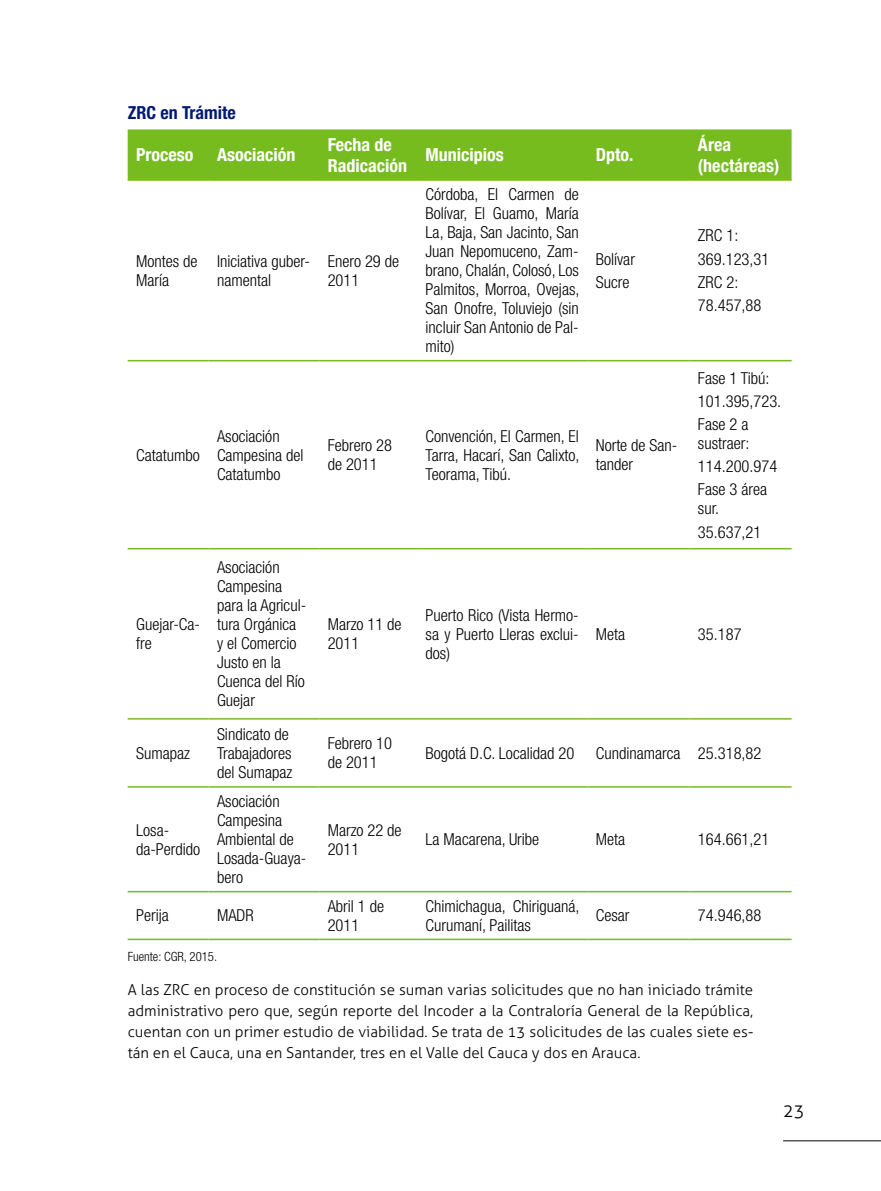
<style>
.page{position:relative;width:881px;height:1191px;background:#fff}
.page>*{position:absolute;margin:0;border:0;box-sizing:border-box;transform-origin:0 0}
.t1{font:700 condensed 18px/20.7px "Helvetica Neue LT Std";color:#fff}
.t2{font:700 condensed 18px "Helvetica Neue LT Std";color:#001a71}
.t3{font:300 18px "Aller";color:#000}
.t4{font:300 condensed 16.5px/19px "Helvetica Neue LT Std";color:#000}
.t5{font:300 15px/21px "Aller";color:#000;text-align:justify}
.t6{font:300 condensed 12.75px "Helvetica Neue LT Std";color:#000}
</style>
<div class="page">
<hr style="left:782px;top:1140px;width:98px;height:1px;background:#000">
<div style="left:128px;top:129px;width:663px;height:50px;background:#77bc1f"></div>
<hr style="left:128px;top:179px;width:80px;height:2px;background:#77bc1f">
<hr style="left:208px;top:179px;width:111px;height:2px;background:#77bc1f">
<hr style="left:319px;top:179px;width:98px;height:2px;background:#77bc1f">
<hr style="left:417px;top:179px;width:170px;height:2px;background:#77bc1f">
<hr style="left:587px;top:179px;width:102px;height:2px;background:#77bc1f">
<hr style="left:689px;top:179px;width:102px;height:2px;background:#77bc1f">
<hr style="left:128px;top:360px;width:80px;height:1px;background:#77bc1f">
<hr style="left:208px;top:360px;width:111px;height:1px;background:#77bc1f">
<hr style="left:319px;top:360px;width:98px;height:1px;background:#77bc1f">
<hr style="left:417px;top:360px;width:170px;height:1px;background:#77bc1f">
<hr style="left:587px;top:360px;width:102px;height:1px;background:#77bc1f">
<hr style="left:689px;top:360px;width:102px;height:1px;background:#77bc1f">
<hr style="left:128px;top:548px;width:80px;height:1px;background:#77bc1f">
<hr style="left:208px;top:548px;width:111px;height:1px;background:#77bc1f">
<hr style="left:319px;top:548px;width:98px;height:1px;background:#77bc1f">
<hr style="left:417px;top:548px;width:170px;height:1px;background:#77bc1f">
<hr style="left:587px;top:548px;width:102px;height:1px;background:#77bc1f">
<hr style="left:689px;top:548px;width:102px;height:1px;background:#77bc1f">
<hr style="left:128px;top:718px;width:80px;height:1px;background:#77bc1f">
<hr style="left:208px;top:718px;width:111px;height:1px;background:#77bc1f">
<hr style="left:319px;top:718px;width:98px;height:1px;background:#77bc1f">
<hr style="left:417px;top:718px;width:170px;height:1px;background:#77bc1f">
<hr style="left:587px;top:718px;width:102px;height:1px;background:#77bc1f">
<hr style="left:689px;top:718px;width:102px;height:1px;background:#77bc1f">
<hr style="left:128px;top:786px;width:80px;height:1px;background:#77bc1f">
<hr style="left:208px;top:786px;width:111px;height:1px;background:#77bc1f">
<hr style="left:319px;top:786px;width:98px;height:1px;background:#77bc1f">
<hr style="left:417px;top:786px;width:170px;height:1px;background:#77bc1f">
<hr style="left:587px;top:786px;width:102px;height:1px;background:#77bc1f">
<hr style="left:689px;top:786px;width:102px;height:1px;background:#77bc1f">
<hr style="left:128px;top:891px;width:80px;height:1px;background:#77bc1f">
<hr style="left:208px;top:891px;width:111px;height:1px;background:#77bc1f">
<hr style="left:319px;top:891px;width:98px;height:1px;background:#77bc1f">
<hr style="left:417px;top:891px;width:170px;height:1px;background:#77bc1f">
<hr style="left:587px;top:891px;width:102px;height:1px;background:#77bc1f">
<hr style="left:689px;top:891px;width:102px;height:1px;background:#77bc1f">
<hr style="left:128px;top:938px;width:80px;height:2px;background:#77bc1f">
<hr style="left:208px;top:938px;width:111px;height:2px;background:#77bc1f">
<hr style="left:319px;top:938px;width:98px;height:2px;background:#77bc1f">
<hr style="left:417px;top:938px;width:170px;height:2px;background:#77bc1f">
<hr style="left:587px;top:938px;width:102px;height:2px;background:#77bc1f">
<hr style="left:689px;top:938px;width:102px;height:2px;background:#77bc1f">
<p class="t2" style="left:128px;top:102px;width:109px">ZRC en Trámite</p>
<p class="t1" style="left:136px;top:144px;width:59px">Proceso</p>
<p class="t1" style="left:217px;top:144px;width:80px">Asociación</p>
<p class="t1" style="left:327px;top:134px;width:81px">Fecha de<br>Radicación</p>
<p class="t1" style="left:425px;top:144px;width:80px">Municipios</p>
<p class="t1" style="left:595px;top:144px;width:39px">Dpto.</p>
<p class="t4" style="left:136px;top:251px;width:63px">Montes de<br>María</p>
<p class="t4" style="left:217px;top:251px;width:94px">Iniciativa guber&shy;namental</p>
<p class="t4" style="left:327px;top:251px;width:73px">Enero 29 de<br>2011</p>
<p class="t4" style="left:425px;top:185px;width:155px;text-align:justify">Córdoba, El Carmen de Bolívar, El Guamo, María La, Baja, San Jacinto, San Juan Nepomuceno, Zam&shy;brano, Chalán, Colosó, Los Palmitos, Morroa, Ovejas, San Onofre, Toluviejo (sin incluir San Antonio de Pal&shy;mito)</p>
<p class="t4" style="left:595px;top:247px;width:41px;line-height:23.2px">Bolívar<br>Sucre</p>
<p class="t4" style="left:136px;top:445px;width:65px">Catatumbo</p>
<p class="t4" style="left:217px;top:426px;width:88px">Asociación<br>Campesina del<br>Catatumbo</p>
<p class="t4" style="left:327px;top:436px;width:66px">Febrero 28 de 2011</p>
<p class="t4" style="left:425px;top:426px;width:155px;text-align:justify">Convención, El Carmen, El Tarra, Hacarí, San Calixto, Teorama, Tibú.</p>
<p class="t4" style="left:595px;top:435px;width:83px">Norte de San&shy;tander</p>
<p class="t1" style="left:697px;top:134px;width:83px">Área (hectáreas)</p>
<p class="t4" style="left:697px;top:224px;width:73px;line-height:23.2px">ZRC 1:<br>369.123,31<br>ZRC 2:<br>78.457,88</p>
<p class="t4" style="left:697px;top:366px;width:85px;line-height:23.2px">Fase 1 Tibú:<br>101.395,723.<br>Fase 2 a</p>
<p class="t4" style="left:697px;top:431px;width:81px;line-height:23.2px">sustraer:<br>114.200.974<br>Fase 3 área</p>
<p class="t4" style="left:697px;top:497px;width:65px;line-height:23.2px">sur.<br>35.637,21</p>
<p class="t4" style="left:136px;top:615px;width:65px">Guejar-Ca&shy;fre</p>
<p class="t4" style="left:136px;top:743px;width:55px">Sumapaz</p>
<p class="t4" style="left:136px;top:820px;width:65px">Losa&shy;da-Perdido</p>
<p class="t4" style="left:217px;top:558px;width:91px">Asociación<br>Campesina para la Agricul&shy;tura Orgánica y el Comercio<br>Justo en la<br>Cuenca del Río<br>Guejar</p>
<p class="t4" style="left:327px;top:615px;width:75px">Marzo 11 de<br>2011</p>
<p class="t4" style="left:425px;top:605px;width:155px;text-align:justify">Puerto Rico (Vista Hermo&shy;sa y Puerto Lleras exclui&shy;dos)</p>
<p class="t4" style="left:595px;top:624px;width:31px">Meta</p>
<p class="t4" style="left:697px;top:624px;width:45px">35.187</p>
<p class="t4" style="left:217px;top:724px;width:77px">Sindicato de<br>Trabajadores del Sumapaz</p>
<p class="t4" style="left:327px;top:734px;width:66px">Febrero 10 de 2011</p>
<p class="t4" style="left:425px;top:743px;width:150px">Bogotá D.C. Localidad 20</p>
<p class="t4" style="left:595px;top:743px;width:167px">Cundinamarca 25.318,82</p>
<p class="t4" style="left:217px;top:791px;width:91px">Asociación<br>Campesina<br>Ambiental de<br>Losada-Guaya&shy;bero</p>
<p class="t4" style="left:327px;top:820px;width:75px">Marzo 22 de<br>2011</p>
<p class="t4" style="left:425px;top:829px;width:115px">La Macarena, Uribe</p>
<p class="t4" style="left:595px;top:829px;width:31px">Meta</p>
<p class="t4" style="left:697px;top:829px;width:73px">164.661,21</p>
<p class="t4" style="left:136px;top:906px;width:34px">Perija</p>
<p class="t4" style="left:217px;top:906px;width:38px">MADR</p>
<p class="t4" style="left:327px;top:896px;width:58px">Abril 1 de<br>2011</p>
<p class="t4" style="left:425px;top:896px;width:155px">Chimichagua, Chiriguaná,<br>Curumaní, Pailitas</p>
<p class="t4" style="left:595px;top:906px;width:35px">Cesar</p>
<p class="t4" style="left:697px;top:906px;width:65px">74.946,88</p>
<p class="t6" style="left:128px;top:949px;width:91px">Fuente: CGR, 2015.</p>
<p class="t5" style="left:128px;top:979px;width:627px">A las ZRC en proceso de constitución se suman varias solicitudes que no han iniciado trámite administrativo pero que, según reporte del Incoder a la Contraloría General de la República, cuentan con un primer estudio de viabilidad. Se trata de 13 solicitudes de las cuales siete es&shy;tán en el Cauca, una en Santander, tres en el Valle del Cauca y dos en Arauca.</p>
<p class="t3" style="left:782px;top:1100px;width:23px">23</p>
</div>
